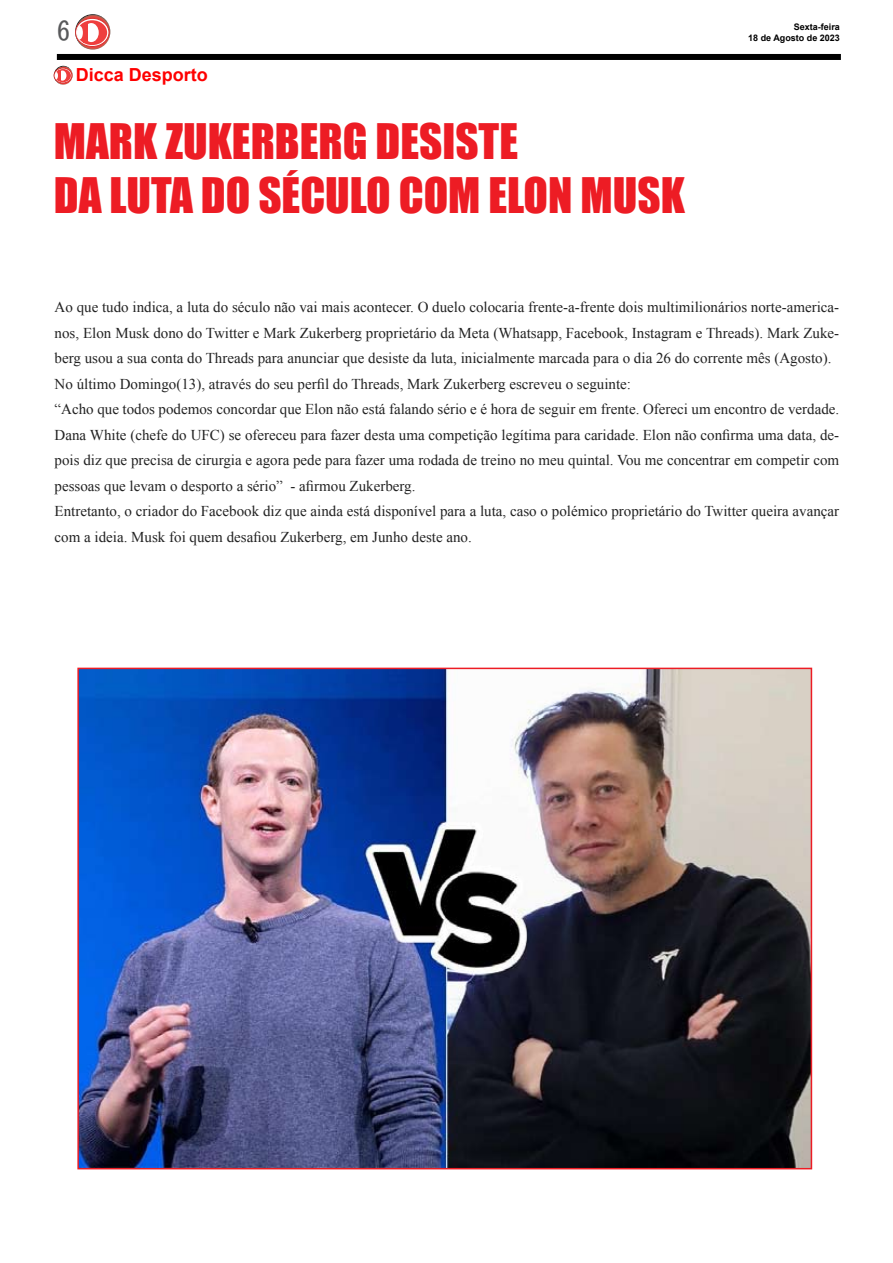
<style>
.page{position:relative;width:893px;height:1263px;background:#fff}
.page>*{position:absolute;margin:0;border:0;box-sizing:border-box;transform-origin:0 0}
.t1{font:45px/54px "Impact";color:#ed1c24}
.t2{font:27px "MS Gothic";color:#58595b}
.t3{font:700 18px "Arial";color:#fe0000}
.t4{font:15px/25.5px "Times New Roman";color:#222}
.t5{font:700 9px "Arial";color:#000}
</style>
<div class="page">
<div style="left:57px;top:54px;width:784px;height:6px;background:#000"></div>
<svg style="left:75px;top:14px;width:35px;height:36px"></svg>
<svg style="left:76px;top:18px;width:33px;height:29px"></svg>
<div style="left:75px;top:18px;width:34px;height:29px;border:1px solid #d9322f;border-radius:50%"></div>
<div style="left:77px;top:20px;width:30px;height:25px;background:#ef3e3d;border-radius:50%"></div>
<div style="left:77px;top:26px;width:6px;height:13px;background:#fff;border-radius:50%"></div>
<div style="left:84px;top:23px;width:15px;height:19px;background:#fff;border-radius:50%"></div>
<hr style="left:84px;top:23px;width:4px;height:19px;background:#ef3e3d">
<svg style="left:54px;top:66px;width:19px;height:19px"></svg>
<div style="left:54px;top:68px;width:18px;height:15px;border:1px solid #d9322f;border-radius:50%"></div>
<svg style="left:55px;top:69px;width:16px;height:13px"></svg>
<div style="left:58px;top:71px;width:8px;height:10px;background:#fff;border-radius:50%"></div>
<svg style="left:55px;top:70px;width:6px;height:11px"></svg>
<img style="left:80px;top:671px;width:729px;height:495px">
<div style="left:77px;top:668px;width:735px;height:501px;border:2px solid #ed1c24"></div>
<h2 class="t2" style="left:57px;top:18px;width:15px">6</h2>
<p class="t3" style="left:76px;top:63px;width:134px">Dicca Desporto</p>
<h1 class="t1" style="left:54px;top:114px;width:632px">MARK ZUKERBERG DESISTE<br>DA LUTA DO SÉCULO COM ELON MUSK</h1>
<p class="t5" style="left:794px;top:21px;width:48px">Sexta-feira</p>
<p class="t5" style="left:748px;top:32px;width:93px">18 de Agosto de 2023</p>
<p class="t4" style="left:55px;top:294px;width:786px">Ao que tudo indica, a luta do século não vai mais acontecer. O duelo colocaria frente-a-frente dois multimilionários norte-america&shy;nos, Elon Musk dono do Twitter e Mark Zukerberg proprietário da Meta (Whatsapp, Facebook, Instagram e Threads). Mark Zuke&shy;berg usou a sua conta do Threads para anunciar que desiste da luta, inicialmente marcada para o dia 26 do corrente mês (Agosto).<br>No último Domingo(13), através do seu perfil do Threads, Mark Zukerberg escreveu o seguinte:<br>“Acho que todos podemos concordar que Elon não está falando sério e é hora de seguir em frente. Ofereci um encontro de verdade.<br>Dana White (chefe do UFC) se ofereceu para fazer desta uma competição legítima para caridade. Elon não confirma uma data, de&shy;pois diz que precisa de cirurgia e agora pede para fazer uma rodada de treino no meu quintal. Vou me concentrar em competir com pessoas que levam o desporto a sério” - afirmou Zukerberg.<br>Entretanto, o criador do Facebook diz que ainda está disponível para a luta, caso o polémico proprietário do Twitter queira avançar com a ideia. Musk foi quem desafiou Zukerberg, em Junho deste ano.</p>
</div>
